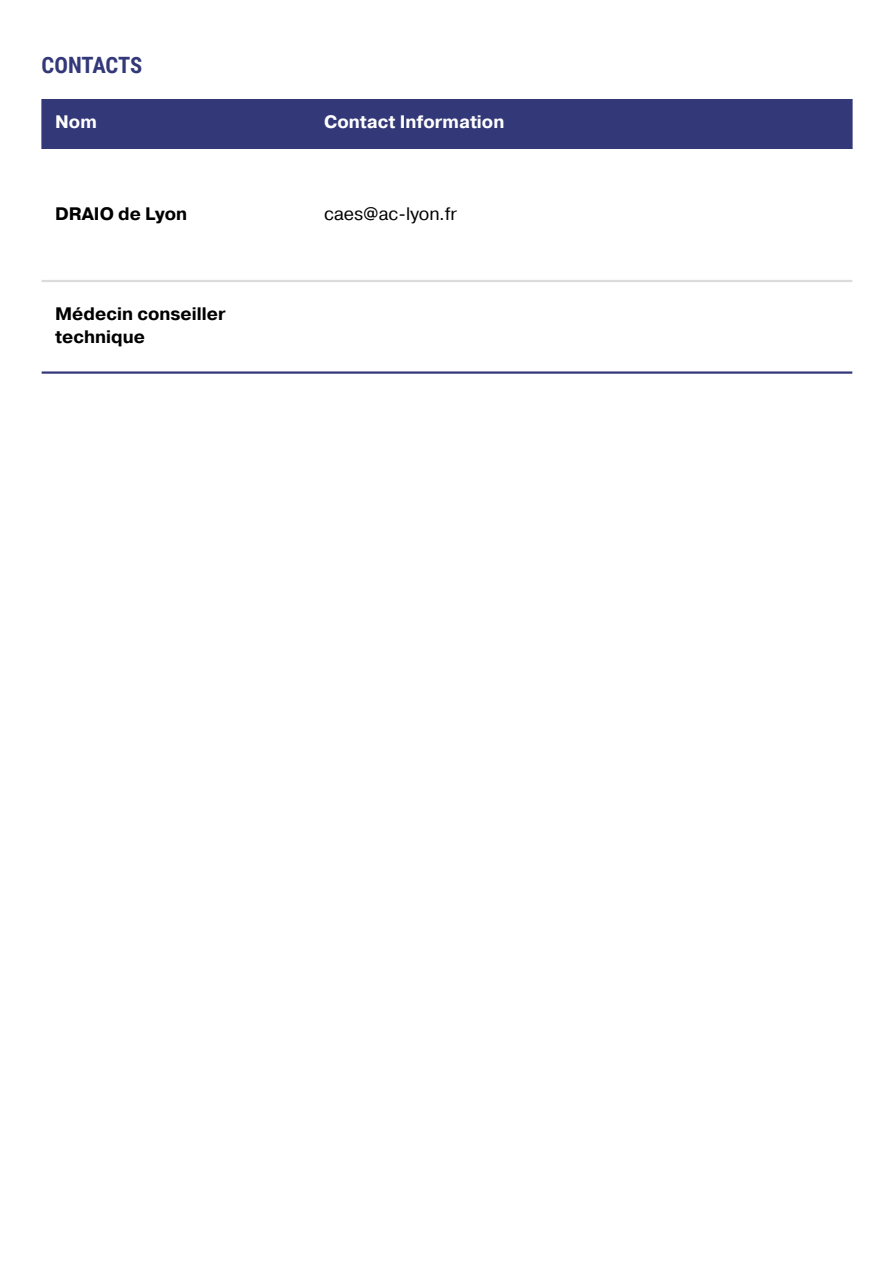
<style>
.page{position:relative;width:894px;height:1263px;background:#fff}
.page>*{position:absolute;margin:0;border:0;box-sizing:border-box;transform-origin:0 0}
.t1{font:700 22.5px "Roboto Condensed";letter-spacing:-.01em;color:#333879}
.t2{font:700 18px/22.5px "Pragmatica";color:#000}
.t3{font:700 18px "Pragmatica";color:#fff}
.t4{font:18px "Pragmatica";letter-spacing:-.005em;color:#000}
</style>
<div class="page">
<div style="left:42px;top:99px;width:810px;height:50px;background:#333879"></div>
<hr style="left:42px;top:280px;width:810px;height:2px;background:#dbdbdb">
<hr style="left:42px;top:371px;width:810px;height:3px;background:#333879">
<h1 class="t1" style="left:42px;top:52px;width:102px">CONTACTS</h1>
<p class="t3" style="left:55px;top:110px;width:43px">Nom</p>
<p class="t3" style="left:324px;top:110px;width:182px">Contact Information</p>
<p class="t2" style="left:55px;top:203px;width:133px">DRAIO de Lyon</p>
<p class="t4" style="left:324px;top:201px;width:134px">caes@ac-lyon.fr</p>
<p class="t2" style="left:55px;top:304px;width:172px">Médecin conseiller technique</p>
</div>
